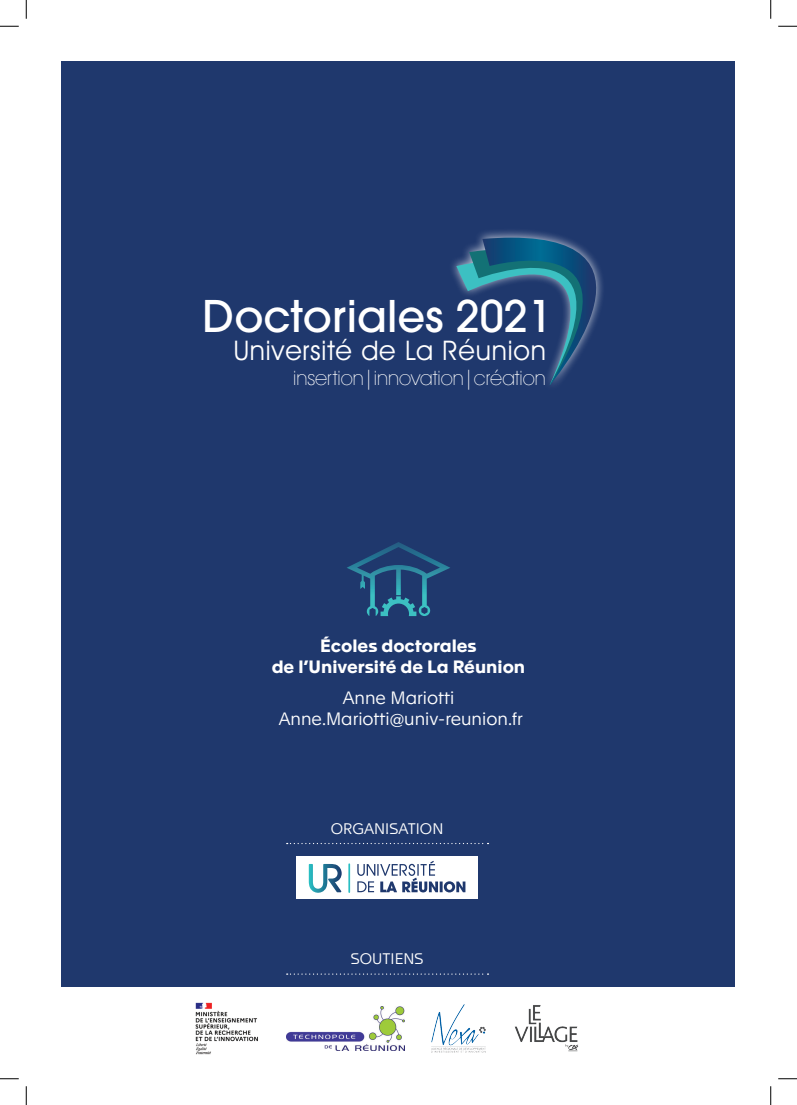
<style>
.page{position:relative;width:797px;height:1105px;background:#fff}
.page>*{position:absolute;margin:0;border:0;box-sizing:border-box;transform-origin:0 0}
.t1{font:500 43.38px "Avant Garde";color:#fff}
.t2{font:27.12px "Avant Garde IT Cby BT";letter-spacing:.03em;color:#fff}
.t3{font:200 19.88px "Avant Garde IT Cby BT";color:#fff}
.t4{font:700 17.5px/21px "Apax";color:#fff;text-align:center}
.t5{font:300 17.5px/21px "Apax";color:#fff;text-align:center}
.t6{font:300 15px "Apax";letter-spacing:.005em;color:#fff}
</style>
<div class="page">
<div style="left:62px;top:62px;width:673px;height:925px;background:#1f386d"></div>
<svg style="left:347px;top:542px;width:103px;height:74px"></svg>
<svg style="left:456px;top:231px;width:147px;height:154px"></svg>
<div style="left:296px;top:856px;width:181px;height:43px;background:#fff"></div>
<svg style="left:309px;top:864px;width:33px;height:29px"></svg>
<svg style="left:357px;top:861px;width:108px;height:31px"></svg>
<svg style="left:349px;top:864px;width:1px;height:28px"></svg>
<svg style="left:287px;top:843px;width:201px;height:1px"></svg>
<svg style="left:287px;top:973px;width:201px;height:2px"></svg>
<img style="left:431px;top:1004px;width:54px;height:49px">
<img style="left:286px;top:1006px;width:119px;height:45px">
<img style="left:514px;top:1005px;width:65px;height:47px">
<img style="left:195px;top:1002px;width:63px;height:53px">
<svg style="left:0;top:25px;width:19px;height:2px"></svg>
<svg style="left:778px;top:25px;width:19px;height:2px"></svg>
<svg style="left:0;top:1078px;width:19px;height:1px"></svg>
<svg style="left:778px;top:1078px;width:19px;height:1px"></svg>
<svg style="left:25px;top:0;width:2px;height:19px"></svg>
<svg style="left:25px;top:1086px;width:2px;height:19px"></svg>
<svg style="left:770px;top:0;width:1px;height:19px"></svg>
<svg style="left:770px;top:1086px;width:1px;height:19px"></svg>
<h1 class="t1" style="left:203px;top:290px;width:351px">Doctoriales 2021</h1>
<h2 class="t2" style="left:234px;top:334px;width:314px">Université de La Réunion</h2>
<p class="t3" style="left:293px;top:366px;width:254px">insertion|innovation|création</p>
<p class="t4" style="left:272px;top:634px;width:255px">Écoles doctorales<br>de l’Université de La Réunion</p>
<p class="t5" style="left:279px;top:687px;width:245px">Anne Mariotti<br>Anne.Mariotti@univ-reunion.fr</p>
<p class="t6" style="left:331px;top:820px;width:114px">ORGANISATION</p>
<p class="t6" style="left:351px;top:950px;width:74px">SOUTIENS</p>
</div>
